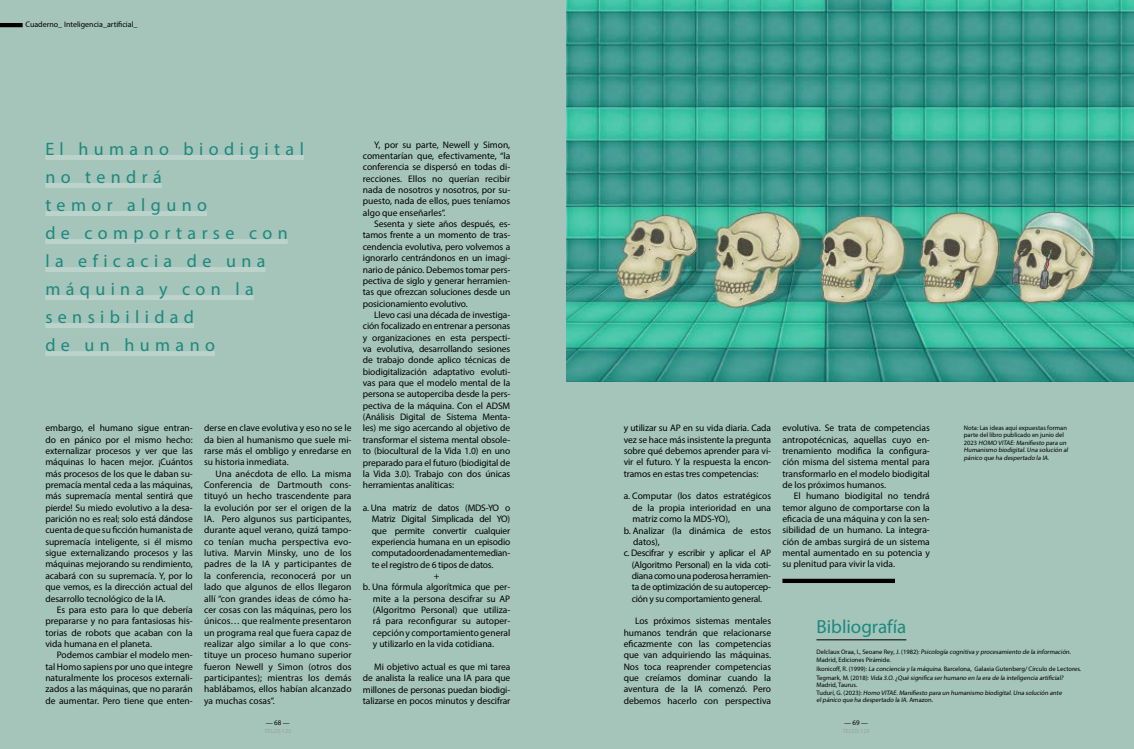
<style>
.page{position:relative;width:1134px;height:749px;background:#fff}
.page>*{position:absolute;margin:0;border:0;box-sizing:border-box;transform-origin:0 0}
.t1{font:19px "Myriad Pro";color:#1d887e}
.t2{font:18px/28px "Myriad Pro";letter-spacing:.3em;color:#1d887e}
.t3{font:9.5px/11.3px "Myriad Pro";letter-spacing:-.005em;color:#000;text-align:justify}
.t4{font:9.5px "Myriad Pro";letter-spacing:-.025em;color:#000}
.t5{font:8px "Myriad Pro";color:#000}
.t6{font:7px "Myriad Pro";color:#000}
.t7{font:6.5px/7.5px "Myriad Pro";color:#000}
.t8{font:6px "Myriad Pro";letter-spacing:.01em;color:#9d9d9c}
</style>
<div class="page">
<div style="left:0;top:0;width:1134px;height:748px;background:#a5c5ba"></div>
<img style="left:567px;top:130px;width:567px;height:251px">
<img style="left:567px;top:62px;width:567px;height:68px">
<div style="left:45px;top:155px;width:259px;height:5px;background:#bbd3cb"></div>
<div style="left:45px;top:183px;width:117px;height:5px;background:#bbd3cb"></div>
<div style="left:45px;top:211px;width:162px;height:5px;background:#bbd3cb"></div>
<div style="left:45px;top:239px;width:243px;height:5px;background:#bbd3cb"></div>
<div style="left:45px;top:267px;width:220px;height:5px;background:#bbd3cb"></div>
<div style="left:45px;top:295px;width:209px;height:5px;background:#bbd3cb"></div>
<div style="left:45px;top:323px;width:149px;height:5px;background:#bbd3cb"></div>
<div style="left:45px;top:351px;width:170px;height:5px;background:#bbd3cb"></div>
<div style="left:782px;top:578px;width:113px;height:5px;background:#000"></div>
<hr style="left:816px;top:639px;width:90px;height:1px;background:#000">
<img style="left:567px;top:0;width:567px;height:62px">
<hr style="left:0;top:23px;width:23px;height:4px;background:#000">
<p class="t5" style="left:26px;top:20px;width:114px">Cuaderno_ Inteligencia_artificial_</p>
<h2 class="t2" style="left:45px;top:135px;width:260px">El humano biodigital no tendrá<br>temor alguno<br>de comportarse con la eficacia de una máquina y con la sensibilidad<br>de un humano</h2>
<p class="t3" style="left:45px;top:422px;width:149px">embargo, el humano sigue entran&shy;do en pánico por el mismo hecho: externalizar procesos y ver que las máquinas lo hacen mejor. ¡Cuántos más procesos de los que le daban su&shy;premacía mental ceda a las máquinas, más supremacía mental sentirá que pierde! Su miedo evolutivo a la desa&shy;parición no es real; solo está dándose cuenta de que su ficción humanista de supremacía inteligente, si él mismo sigue externalizando procesos y las máquinas mejorando su rendimiento, acabará con su supremacía. Y, por lo que vemos, es la dirección actual del desarrollo tecnológico de la IA.</p>
<p class="t3" style="left:45px;top:603px;width:149px;text-indent:11px">Es para esto para lo que debería prepararse y no para fantasiosas his&shy;torias de robots que acaban con la vida humana en el planeta.</p>
<p class="t3" style="left:45px;top:649px;width:149px;text-indent:11px">Podemos cambiar el modelo men&shy;tal Homo sapiens por uno que integre naturalmente los procesos externali&shy;zados a las máquinas, que no pararán de aumentar. Pero tiene que enten-</p>
<p class="t3" style="left:204px;top:422px;width:149px">derse en clave evolutiva y eso no se le da bien al humanismo que suele mi&shy;rarse más el ombligo y enredarse en su historia inmediata.</p>
<p class="t3" style="left:204px;top:467px;width:149px;text-indent:11px">Una anécdota de ello. La misma Conferencia de Dartmouth cons&shy;tituyó un hecho trascendente para la evolución por ser el origen de la IA. Pero algunos sus participantes, durante aquel verano, quizá tampo&shy;co tenían mucha perspectiva evo&shy;lutiva. Marvin Minsky, uno de los padres de la IA y participantes de la conferencia, reconocerá por un lado que algunos de ellos llegaron allí “con grandes ideas de cómo ha&shy;cer cosas con las máquinas, pero los únicos… que realmente presentaron un programa real que fuera capaz de realizar algo similar a lo que cons&shy;tituye un proceso humano superior fueron Newell y Simon (otros dos participantes); mientras los demás hablábamos, ellos habían alcanzado ya muchas cosas”.</p>
<p class="t6" style="left:266px;top:718px;width:26px">— 68 —</p>
<p class="t8" style="left:264px;top:727px;width:28px">TELOS 123</p>
<p class="t3" style="left:363px;top:139px;width:149px;text-indent:11px">Y, por su parte, Newell y Simon, comentarían que, efectivamente, “la conferencia se dispersó en todas di&shy;recciones. Ellos no querían recibir nada de nosotros y nosotros, por su&shy;puesto, nada de ellos, pues teníamos algo que enseñarles”.</p>
<p class="t3" style="left:363px;top:218px;width:149px;text-indent:11px">Sesenta y siete años después, es&shy;tamos frente a un momento de tras&shy;cendencia evolutiva, pero volvemos a ignorarlo centrándonos en un imagi&shy;nario de pánico. Debemos tomar pers&shy;pectiva de siglo y generar herramien&shy;tas que ofrezcan soluciones desde un posicionamiento evolutivo.</p>
<p class="t3" style="left:363px;top:309px;width:149px;text-indent:11px">Llevo casi una década de investiga&shy;ción focalizado en entrenar a personas y organizaciones en esta perspecti&shy;va evolutiva, desarrollando sesiones de trabajo donde aplico técnicas de biodigitalización adaptativo evoluti&shy;vas para que el modelo mental de la persona se autoperciba desde la pers&shy;pectiva de la máquina. Con el ADSM (Análisis Digital de Sistema Menta&shy;les) me sigo acercando al objetivo de transformar el sistema mental obsole&shy;to (biocultural de la Vida 1.0) en uno preparado para el futuro (biodigital de la Vida 3.0). Trabajo con dos únicas herramientas analíticas:</p>
<p class="t3" style="left:363px;top:501px;width:149px">a. Una matriz de datos (MDS-YO o</p>
<p class="t3" style="left:372px;top:513px;width:140px">Matriz Digital Simplicada del YO)</p>
<p class="t3" style="left:372px;top:524px;width:140px">que permite convertir cualquier</p>
<p class="t3" style="left:372px;top:536px;width:140px">experiencia humana en un episodio</p>
<p class="t3" style="left:372px;top:547px;width:140px">computado ordenadamente median-</p>
<p class="t3" style="left:372px;top:558px;width:123px">te el registro de 6 tipos de datos.</p>
<p class="t3" style="left:434px;top:570px;width:7px">+</p>
<p class="t3" style="left:363px;top:581px;width:149px">b. Una fórmula algorítmica que per-</p>
<p class="t3" style="left:373px;top:592px;width:139px">mite a la persona descifrar su AP</p>
<p class="t3" style="left:373px;top:604px;width:139px">(Algoritmo Personal) que utiliza-</p>
<p class="t3" style="left:373px;top:615px;width:139px">rá para reconfigurar su autoper-</p>
<p class="t3" style="left:373px;top:626px;width:139px">cepción y comportamiento general</p>
<p class="t3" style="left:373px;top:638px;width:123px">y utilizarlo en la vida cotidiana.</p>
<p class="t3" style="left:363px;top:660px;width:149px;text-indent:11px">Mi objetivo actual es que mi tarea de analista la realice una IA para que millones de personas puedan biodigi&shy;talizarse en pocos minutos y descifrar</p>
<p class="t3" style="left:624px;top:422px;width:149px">y utilizar su AP en su vida diaria. Cada vez se hace más insistente la pregunta sobre qué debemos aprender para vi&shy;vir el futuro. Y la respuesta la encon&shy;tramos en estas tres competencias:</p>
<p class="t3" style="left:624px;top:490px;width:149px">a. Computar (los datos estratégicos</p>
<p class="t3" style="left:633px;top:501px;width:140px">de la propia interioridad en una</p>
<p class="t3" style="left:633px;top:513px;width:99px">matriz como la MDS-YO),</p>
<p class="t3" style="left:624px;top:524px;width:149px">b. Analizar (la dinámica de estos</p>
<p class="t3" style="left:633px;top:535px;width:28px">datos),</p>
<p class="t4" style="left:624px;top:547px;width:149px">c. Descifrar y escribir y aplicar el AP</p>
<p class="t4" style="left:632px;top:558px;width:141px">(Algoritmo Personal) en la vida coti-</p>
<p class="t4" style="left:632px;top:569px;width:141px">diana como una poderosa herramien-</p>
<p class="t4" style="left:632px;top:581px;width:141px">ta de optimización de su autopercep-</p>
<p class="t4" style="left:632px;top:592px;width:132px">ción y su comportamiento general.</p>
<p class="t3" style="left:624px;top:615px;width:149px;text-indent:11px">Los próximos sistemas mentales humanos tendrán que relacionarse eficazmente con las competencias que van adquiriendo las máquinas.<br>Nos toca reaprender competencias que creíamos dominar cuando la aventura de la IA comenzó. Pero debemos hacerlo con perspectiva</p>
<p class="t3" style="left:782px;top:422px;width:149px">evolutiva. Se trata de competencias antropotécnicas, aquellas cuyo en&shy;trenamiento modifica la configura&shy;ción misma del sistema mental para transformarlo en el modelo biodigital de los próximos humanos.</p>
<p class="t3" style="left:782px;top:490px;width:149px;text-indent:11px">El humano biodigital no tendrá temor alguno de comportarse con la eficacia de una máquina y con la sen&shy;sibilidad de un humano. La integra&shy;ción de ambas surgirá de un sistema mental aumentado en su potencia y su plenitud para vivir la vida.</p>
<p class="t7" style="left:964px;top:423px;width:107px">Nota: Las ideas aquí expuestas forman parte del libro publicado en junio del<br>2 0 2 3 HOMO VITAE:Manifiesto para un Humanismo biodigital.Una solución al pánico que ha despertado la IA.</p>
<h1 class="t1" style="left:816px;top:614px;width:91px">Bibliografía</h1>
<p class="t7" style="left:816px;top:648px;width:257px">D e l c l a u x O ra a , I ., S e o a n e Rey, J . ( 1 9 8 2 ) : Psicología cognitiva y procesamiento de la información.<br>Madrid, Ediciones Pirámide.</p>
<p class="t7" style="left:816px;top:663px;width:266px;line-height:8.9px">Ikonicoff, R. (1999): La conciencia y la máquina.Barcelona, Galaxia Gutenberg/ Círculo de Lectores.<br>Te g m a r k, M . ( 2 0 1 8) : Vida 3.O.¿Qué significa ser humano en la era de la inteligencia artificial?</p>
<p class="t7" style="left:816px;top:681px;width:248px">Madrid, Taurus.<br>Tu d u r í, G . ( 2 0 2 3 ) : Homo VITAE.Manifiesto para un humanismo biodigital.Una solución ante elpánico que ha despertado la IA.A m a z o n .</p>
<p class="t6" style="left:844px;top:718px;width:26px">— 69 —</p>
<p class="t8" style="left:843px;top:727px;width:28px">TELOS 123</p>
</div>
